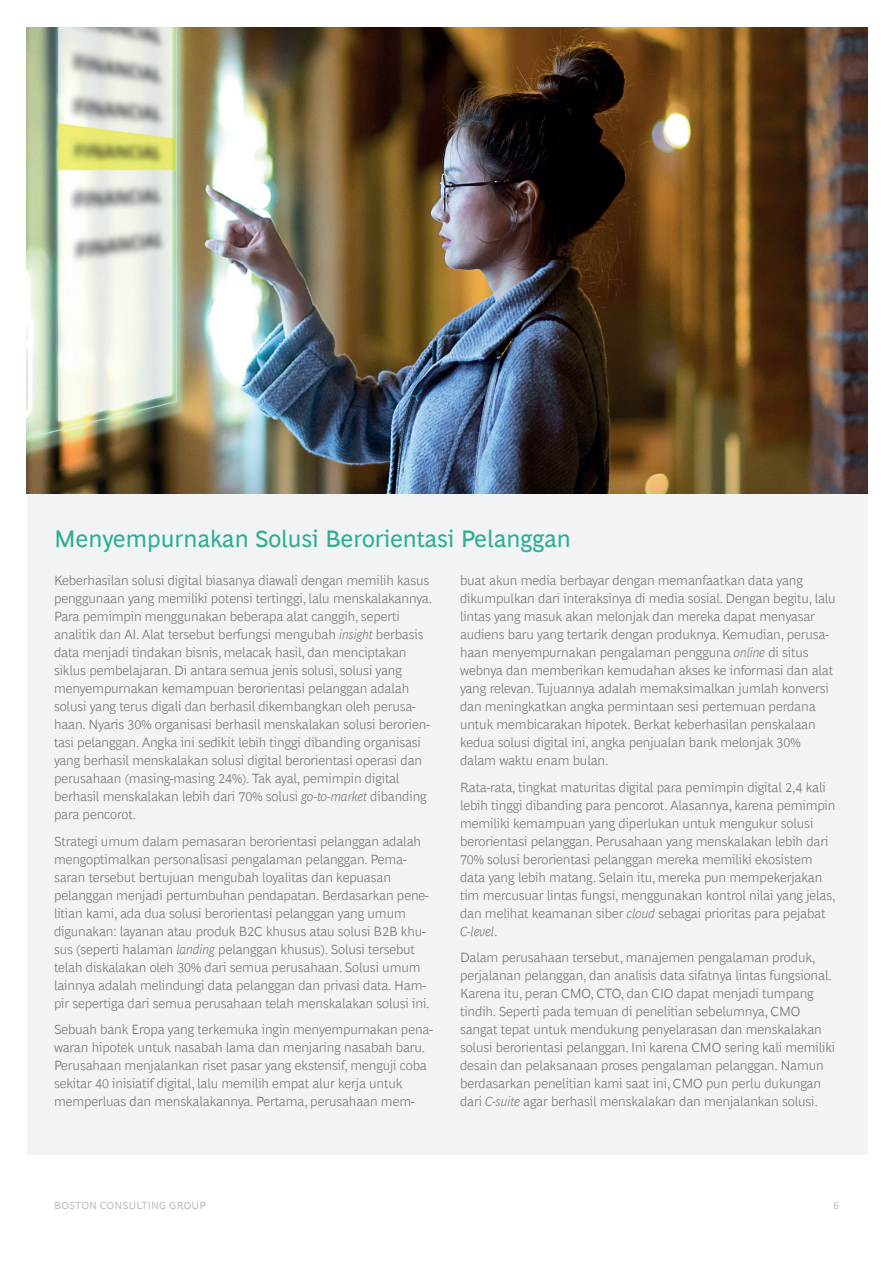
<style>
.page{position:relative;width:893px;height:1263px;background:#fff}
.page>*{position:absolute;margin:0;border:0;box-sizing:border-box;transform-origin:0 0}
.t1{font:24px "Henderson BCG Sans";color:#2dae94}
.t2{font:300 13.5px/18px "Henderson BCG Sans";letter-spacing:-.01em;color:#707070}
.t3{font:10.5px "Henderson BCG Sans";letter-spacing:.01em;color:#c0bebe}
.s1{font-style:italic}
</style>
<div class="page">
<div style="left:27px;top:28px;width:840px;height:1127px;background:#f2f3f4"></div>
<img style="left:27px;top:28px;width:840px;height:465px">
<h1 class="t1" style="left:54px;top:521px;width:518px">Menyempurnakan Solusi Berorientasi Pelanggan</h1>
<p class="t2" style="left:54px;top:571px;width:380px">Keberhasilan solusi digital biasanya diawali dengan memilih kasus penggunaan yang memiliki potensi tertinggi, lalu menskalakannya.<br>Para pemimpin menggunakan beberapa alat canggih, seperti analitik dan AI. Alat tersebut berfungsi mengubah <span class="s1">insight</span> berbasis data menjadi tindakan bisnis, melacak hasil, dan menciptakan siklus pembelajaran. Di antara semua jenis solusi, solusi yang menyempurnakan kemampuan berorientasi pelanggan adalah solusi yang terus digali dan berhasil dikembangkan oleh perusa&shy;haan. Nyaris 30% organisasi berhasil menskalakan solusi berorien&shy;tasi pelanggan. Angka ini sedikit lebih tinggi dibanding organisasi yang berhasil menskalakan solusi digital berorientasi operasi dan perusahaan (masing-masing 24%). Tak ayal, pemimpin digital berhasil menskalakan lebih dari 70% solusi <span class="s1">go-to-market</span> dibanding para pencorot.</p>
<p class="t2" style="left:54px;top:831px;width:377px">Strategi umum dalam pemasaran berorientasi pelanggan adalah mengoptimalkan personalisasi pengalaman pelanggan. Pema&shy;saran tersebut bertujuan mengubah loyalitas dan kepuasan pelanggan menjadi pertumbuhan pendapatan. Berdasarkan pene&shy;litian kami, ada dua solusi berorientasi pelanggan yang umum digunakan: layanan atau produk B2C khusus atau solusi B2B khu&shy;sus (seperti halaman <span class="s1">landing</span> pelanggan khusus). Solusi tersebut telah diskalakan oleh 30% dari semua perusahaan. Solusi umum lainnya adalah melindungi data pelanggan dan privasi data. Ham&shy;pir sepertiga dari semua perusahaan telah menskalakan solusi ini.</p>
<p class="t2" style="left:54px;top:1020px;width:380px">Sebuah bank Eropa yang terkemuka ingin menyempurnakan pena&shy;waran hipotek untuk nasabah lama dan menjaring nasabah baru.<br>Perusahaan menjalankan riset pasar yang ekstensif, menguji coba sekitar 40 inisiatif digital, lalu memilih empat alur kerja untuk memperluas dan menskalakannya. Pertama, perusahaan mem-</p>
<p class="t2" style="left:460px;top:571px;width:377px">buat akun media berbayar dengan memanfaatkan data yang dikumpulkan dari interaksinya di media sosial. Dengan begitu, lalu lintas yang masuk akan melonjak dan mereka dapat menyasar audiens baru yang tertarik dengan produknya. Kemudian, perusa&shy;haan menyempurnakan pengalaman pengguna <span class="s1">online</span> di situs webnya dan memberikan kemudahan akses ke informasi dan alat yang relevan. Tujuannya adalah memaksimalkan jumlah konversi dan meningkatkan angka permintaan sesi pertemuan perdana untuk membicarakan hipotek. Berkat keberhasilan penskalaan kedua solusi digital ini, angka penjualan bank melonjak 30% dalam waktu enam bulan.</p>
<p class="t2" style="left:460px;top:777px;width:377px">Rata-rata, tingkat maturitas digital para pemimpin digital 2,4 kali lebih tinggi dibanding para pencorot. Alasannya, karena pemimpin memiliki kemampuan yang diperlukan untuk mengukur solusi berorientasi pelanggan. Perusahaan yang menskalakan lebih dari 70% solusi berorientasi pelanggan mereka memiliki ekosistem data yang lebih matang. Selain itu, mereka pun mempekerjakan tim mercusuar lintas fungsi, menggunakan kontrol nilai yang jelas, dan melihat keamanan siber <span class="s1">cloud</span> sebagai prioritas para pejabat <span class="s1">C-level</span>.</p>
<p class="t2" style="left:460px;top:947px;width:377px">Dalam perusahaan tersebut, manajemen pengalaman produk, perjalanan pelanggan, dan analisis data sifatnya lintas fungsional.<br>Karena itu, peran CMO, CTO, dan CIO dapat menjadi tumpang tindih. Seperti pada temuan di penelitian sebelumnya, CMO sangat tepat untuk mendukung penyelarasan dan menskalakan solusi berorientasi pelanggan. Ini karena CMO sering kali memiliki desain dan pelaksanaan proses pengalaman pelanggan. Namun berdasarkan penelitian kami saat ini, CMO pun perlu dukungan dari <span class="s1">C-suite</span> agar berhasil menskalakan dan menjalankan solusi.</p>
<p class="t3" style="left:54px;top:1197px;width:153px">BOSTON CONSULTING GROUP</p>
<p class="t3" style="left:833px;top:1197px;width:7px">6</p>
</div>
